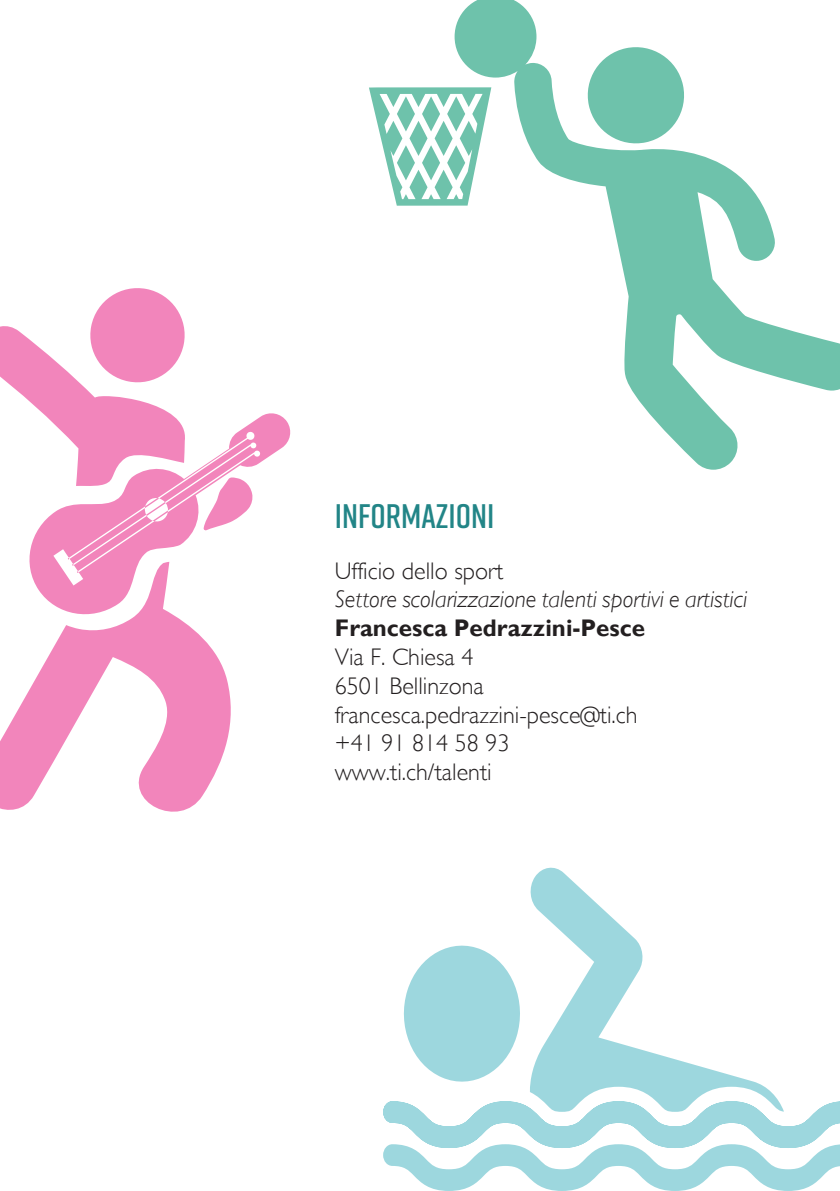
<style>
.page{position:relative;width:840px;height:1191px;background:#fff}
.page>*{position:absolute;margin:0;border:0;box-sizing:border-box;transform-origin:0 0}
.t1{font:600 34px "Rift";color:#228587}
.t2{font:300 24px "Gill Sans";color:#231f20}
.t3{font:italic 300 24px "Gill Sans";color:#231f20}
.t4{font:700 24px "Gill Sans";color:#231f20}
</style>
<div class="page">
<svg style="left:0;top:288px;width:291px;height:524px"></svg>
<svg style="left:383px;top:867px;width:456px;height:324px"></svg>
<svg style="left:454px;top:0;width:385px;height:470px"></svg>
<svg style="left:583px;top:43px;width:105px;height:105px"></svg>
<svg style="left:369px;top:87px;width:122px;height:119px"></svg>
<p class="t1" style="left:334px;top:491px;width:161px">INFORMAZIONI</p>
<p class="t2" style="left:334px;top:557px;width:170px">Ufficio dello sport</p>
<p class="t3" style="left:334px;top:586px;width:414px">Settore scolarizzazione talenti sportivi e artistici</p>
<p class="t4" style="left:334px;top:614px;width:311px">Francesca Pedrazzini-Pesce</p>
<p class="t2" style="left:334px;top:643px;width:140px">Via F. Chiesa 4</p>
<p class="t2" style="left:334px;top:672px;width:150px">6501 Bellinzona</p>
<p class="t2" style="left:334px;top:701px;width:304px">francesca.pedrazzini-pesce@ti.ch</p>
<p class="t2" style="left:334px;top:729px;width:176px">+41 91 814 58 93</p>
<p class="t2" style="left:334px;top:758px;width:158px">www.ti.ch/talenti</p>
</div>
